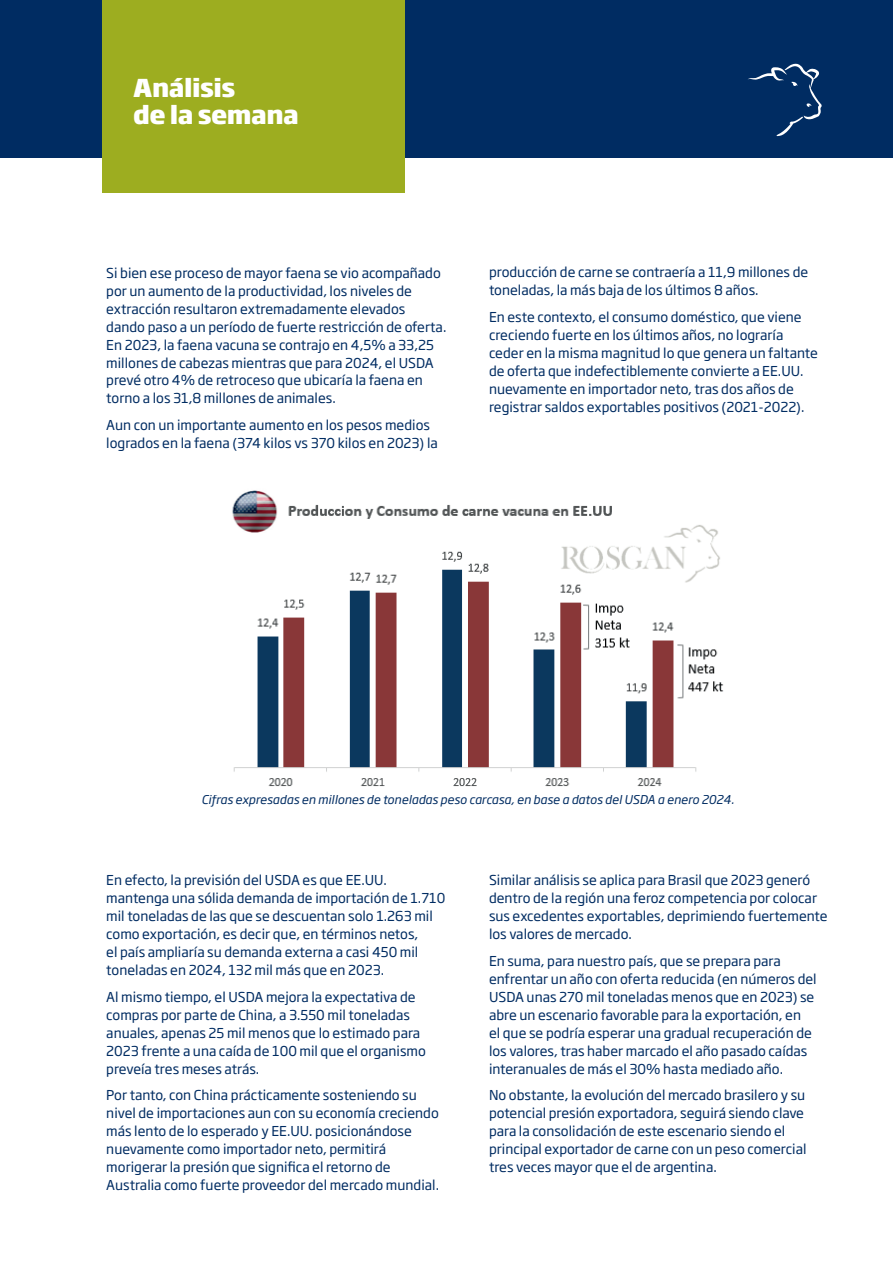
<style>
.page{position:relative;width:893px;height:1263px;background:#fff}
.page>*{position:absolute;margin:0;border:0;box-sizing:border-box;transform-origin:0 0}
.t1{font:800 24.45px/27.2px "Soho Gothic Pro";letter-spacing:-.02em;color:#fff}
.t2{font:13.5px/18px "Soho Gothic Pro";color:#002c62}
.t3{font:italic 12px "Soho Gothic Pro";color:#002c62}
</style>
<div class="page">
<div style="left:0;top:0;width:893px;height:157px;background:#002c62"></div>
<svg style="left:748px;top:64px;width:74px;height:73px"></svg>
<div style="left:102px;top:0;width:303px;height:193px;background:#9dad20"></div>
<img style="left:232px;top:490px;width:492px;height:296px">
<h1 class="t1" style="left:133px;top:73px;width:167px">Análisis<br>de la semana</h1>
<p class="t2" style="left:106px;top:263px;width:342px">Si bien ese proceso de mayor faena se vio acompañado por un aumento de la productividad, los niveles de extracción resultaron extremadamente elevados dando paso a un período de fuerte restricción de oferta.<br>En 2023, la faena vacuna se contrajo en 4,5% a 33,25 millones de cabezas mientras que para 2024, el USDA prevé otro 4% de retroceso que ubicaría la faena en torno a los 31,8 millones de animales.</p>
<p class="t2" style="left:106px;top:415px;width:333px">Aun con un importante aumento en los pesos medios logrados en la faena (374 kilos vs 370 kilos en 2023) la</p>
<p class="t2" style="left:489px;top:263px;width:321px">producción de carne se contraería a 11,9 millones de toneladas, la más baja de los últimos 8 años.</p>
<p class="t2" style="left:489px;top:307px;width:330px">En este contexto, el consumo doméstico, que viene creciendo fuerte en los últimos años, no lograría ceder en la misma magnitud lo que genera un faltante de oferta que indefectiblemente convierte a EE.UU. nuevamente en importador neto, tras dos años de registrar saldos exportables positivos (2021-2022).</p>
<p class="t3" style="left:201px;top:790px;width:534px">Cifras expresadas en millones de toneladas peso carcasa, en base a datos del USDA a enero 2024.</p>
<p class="t2" style="left:106px;top:871px;width:340px">En efecto, la previsión del USDA es que EE.UU. mantenga una sólida demanda de importación de 1.710 mil toneladas de las que se descuentan solo 1.263 mil como exportación, es decir que, en términos netos,<br>el país ampliaría su demanda externa a casi 450 mil toneladas en 2024, 132 mil más que en 2023.</p>
<p class="t2" style="left:106px;top:987px;width:321px">Al mismo tiempo, el USDA mejora la expectativa de compras por parte de China, a 3.550 mil toneladas anuales, apenas 25 mil menos que lo estimado para 2023 frente a una caída de 100 mil que el organismo preveía tres meses atrás.</p>
<p class="t2" style="left:106px;top:1086px;width:334px">Por tanto, con China prácticamente sosteniendo su nivel de importaciones aun con su economía creciendo más lento de lo esperado y EE.UU. posicionándose nuevamente como importador neto, permitirá morigerar la presión que significa el retorno de Australia como fuerte proveedor del mercado mundial.</p>
<p class="t2" style="left:489px;top:871px;width:340px">Similar análisis se aplica para Brasil que 2023 generó dentro de la región una feroz competencia por colocar sus excedentes exportables, deprimiendo fuertemente los valores de mercado.</p>
<p class="t2" style="left:489px;top:951px;width:329px">En suma, para nuestro país, que se prepara para enfrentar un año con oferta reducida (en números del USDA unas 270 mil toneladas menos que en 2023) se abre un escenario favorable para la exportación, en<br>el que se podría esperar una gradual recuperación de los valores, tras haber marcado el año pasado caídas interanuales de más el 30% hasta mediado año.</p>
<p class="t2" style="left:489px;top:1086px;width:319px">No obstante, la evolución del mercado brasilero y su potencial presión exportadora, seguirá siendo clave para la consolidación de este escenario siendo el principal exportador de carne con un peso comercial tres veces mayor que el de argentina.</p>
</div>
